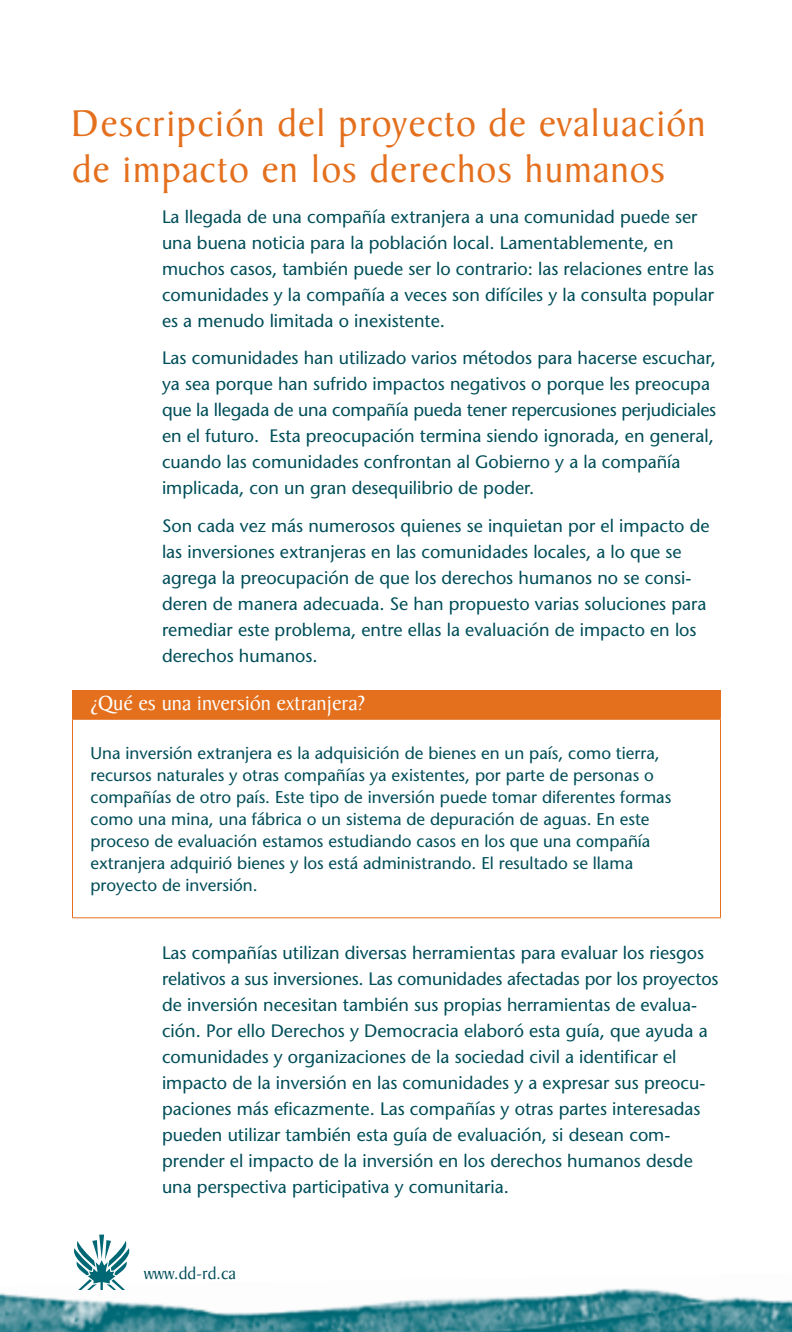
<style>
.page{position:relative;width:792px;height:1332px;background:#fff}
.page>*{position:absolute;margin:0;border:0;box-sizing:border-box;transform-origin:0 0}
.t1{font:40px/46px "Baker Signet";letter-spacing:.03em;color:#e4701e}
.t2{font:22px "Baker Signet";color:#fff}
.t3{font:500 18px/26px "Stone Sans Std";color:#004e59}
.t4{font:18px "Baker Signet";color:#004e59}
.t5{font:500 17px/22px "Stone Sans Std";color:#004e59}
</style>
<div class="page">
<img style="left:0;top:1288px;width:792px;height:44px">
<svg style="left:72px;top:1235px;width:59px;height:55px"></svg>
<div style="left:72px;top:690px;width:648px;height:29px;background:#e4701e"></div>
<hr style="left:72px;top:690px;width:649px;height:1px;background:#e4701e">
<svg style="left:720px;top:691px;width:1px;height:28px"></svg>
<hr style="left:72px;top:719px;width:649px;height:1px;background:#e4701e">
<hr style="left:72px;top:720px;width:1px;height:197px;background:#e4701e">
<hr style="left:720px;top:720px;width:1px;height:197px;background:#e4701e">
<hr style="left:72px;top:917px;width:649px;height:1px;background:#e4701e">
<h1 class="t1" style="left:72px;top:102px;width:635px">Descripción del proyecto de evaluación de impacto en los derechos humanos</h1>
<p class="t3" style="left:162px;top:204px;width:554px">La llegada de una compañía extranjera a una comunidad puede ser una buena noticia para la población local. Lamentablemente, en muchos casos, también puede ser lo contrario: las relaciones entre las comunidades y la compañía a veces son difíciles y la consulta popular es a menudo limitada o inexistente.</p>
<p class="t3" style="left:162px;top:345px;width:556px">Las comunidades han utilizado varios métodos para hacerse escuchar, ya sea porque han sufrido impactos negativos o porque les preocupa que la llegada de una compañía pueda tener repercusiones perjudiciales en el futuro. Esta preocupación termina siendo ignorada, en general, cuando las comunidades confrontan al Gobierno y a la compañía implicada, con un gran desequilibrio de poder.</p>
<p class="t3" style="left:162px;top:513px;width:549px">Son cada vez más numerosos quienes se inquietan por el impacto de las inversiones extranjeras en las comunidades locales, a lo que se agrega la preocupación de que los derechos humanos no se consi&shy;deren de manera adecuada. Se han propuesto varias soluciones para remediar este problema, entre ellas la evaluación de impacto en los derechos humanos.</p>
<p class="t2" style="left:90px;top:692px;width:276px">¿Qué es una inversión extranjera?</p>
<p class="t5" style="left:90px;top:742px;width:582px">Una inversión extranjera es la adquisición de bienes en un país, como tierra, recursos naturales y otras compañías ya existentes, por parte de personas o compañías de otro país. Este tipo de inversión puede tomar diferentes formas como una mina, una fábrica o un sistema de depuración de aguas. En este proceso de evaluación estamos estudiando casos en los que una compañía extranjera adquirió bienes y los está administrando. El resultado se llama proyecto de inversión.</p>
<p class="t3" style="left:162px;top:940px;width:558px">Las compañías utilizan diversas herramientas para evaluar los riesgos relativos a sus inversiones. Las comunidades afectadas por los proyectos de inversión necesitan también sus propias herramientas de evalua&shy;ción. Por ello Derechos y Democracia elaboró esta guía, que ayuda a comunidades y organizaciones de la sociedad civil a identificar el impacto de la inversión en las comunidades y a expresar sus preocu&shy;paciones más eficazmente. Las compañías y otras partes interesadas pueden utilizar también esta guía de evaluación, si desean com&shy;prender el impacto de la inversión en los derechos humanos desde una perspectiva participativa y comunitaria.</p>
<p class="t4" style="left:144px;top:1263px;width:93px">www.dd-rd.ca</p>
</div>
